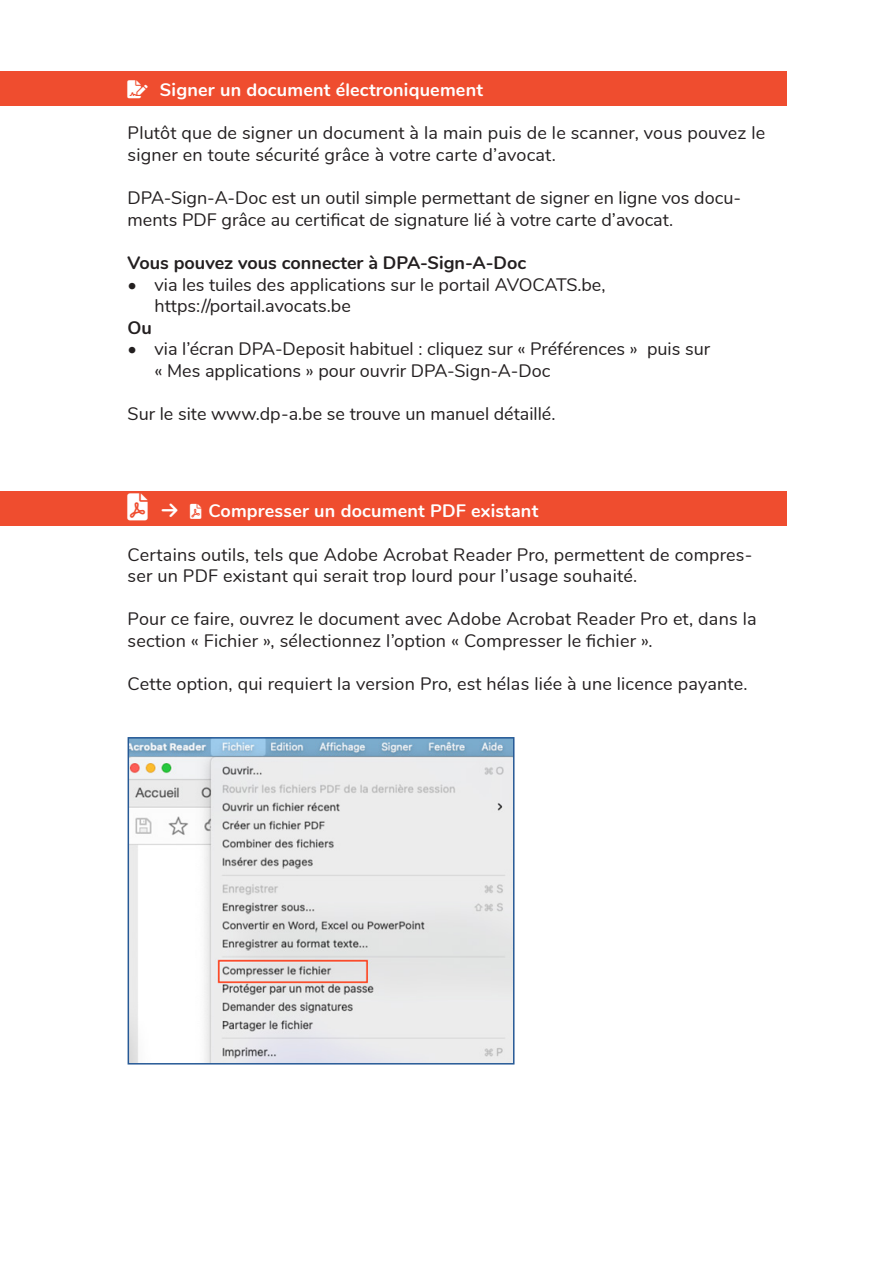
<style>
.page{position:relative;width:893px;height:1263px;background:#fff}
.page>*{position:absolute;margin:0;border:0;box-sizing:border-box;transform-origin:0 0}
.t1{font:18px/21.6px "Nunito";letter-spacing:.005em;color:#231f20}
.t2{font:700 18px "Nunito";letter-spacing:.01em;color:#fff}
.t3{font:700 18px "Nunito";color:#231f20}
</style>
<div class="page">
<div style="left:0;top:72px;width:787px;height:34px;background:#ef4d2f"></div>
<div style="left:0;top:492px;width:787px;height:34px;background:#ef4d2f"></div>
<img style="left:131px;top:740px;width:380px;height:321px">
<div style="left:128px;top:737px;width:386px;height:327px;border:2px solid #265996"></div>
<p class="t2" style="left:128px;top:77px;width:357px">▲ Signer un document électroniquement</p>
<p class="t1" style="left:128px;top:121px;width:639px">Plutôt que de signer un document à la main puis de le scanner, vous pouvez le signer en toute sécurité grâce à votre carte d’avocat.</p>
<p class="t1" style="left:128px;top:186px;width:615px">DPA-Sign-A-Doc est un outil simple permettant de signer en ligne vos docu&shy;ments PDF grâce au certificat de signature lié à votre carte d’avocat.</p>
<p class="t3" style="left:128px;top:249px;width:400px">Vous pouvez vous connecter à DPA-Sign-A-Doc</p>
<p class="t1" style="left:155px;top:272px;width:452px;text-indent:-27px">• via les tuiles des applications sur le portail AVOCATS.be, https://portail.avocats.be</p>
<p class="t3" style="left:128px;top:314px;width:26px">Ou</p>
<p class="t1" style="left:155px;top:337px;width:557px;text-indent:-27px">• via l’écran DPA-Deposit habituel : cliquez sur « Préférences » puis sur « Mes applications » pour ouvrir DPA-Sign-A-Doc</p>
<p class="t1" style="left:128px;top:402px;width:429px">Sur le site www.dp-a.be se trouve un manuel détaillé.</p>
<p class="t2" style="left:208px;top:498px;width:331px">Compresser un document PDF existant</p>
<p class="t1" style="left:128px;top:542px;width:626px">Certains outils, tels que Adobe Acrobat Reader Pro, permettent de compres&shy;ser un PDF existant qui serait trop lourd pour l’usage souhaité.</p>
<p class="t1" style="left:128px;top:607px;width:630px">Pour ce faire, ouvrez le document avec Adobe Acrobat Reader Pro et, dans la section « Fichier », sélectionnez l’option « Compresser le fichier ».</p>
<p class="t1" style="left:128px;top:672px;width:622px">Cette option, qui requiert la version Pro, est hélas liée à une licence payante.</p>
</div>
